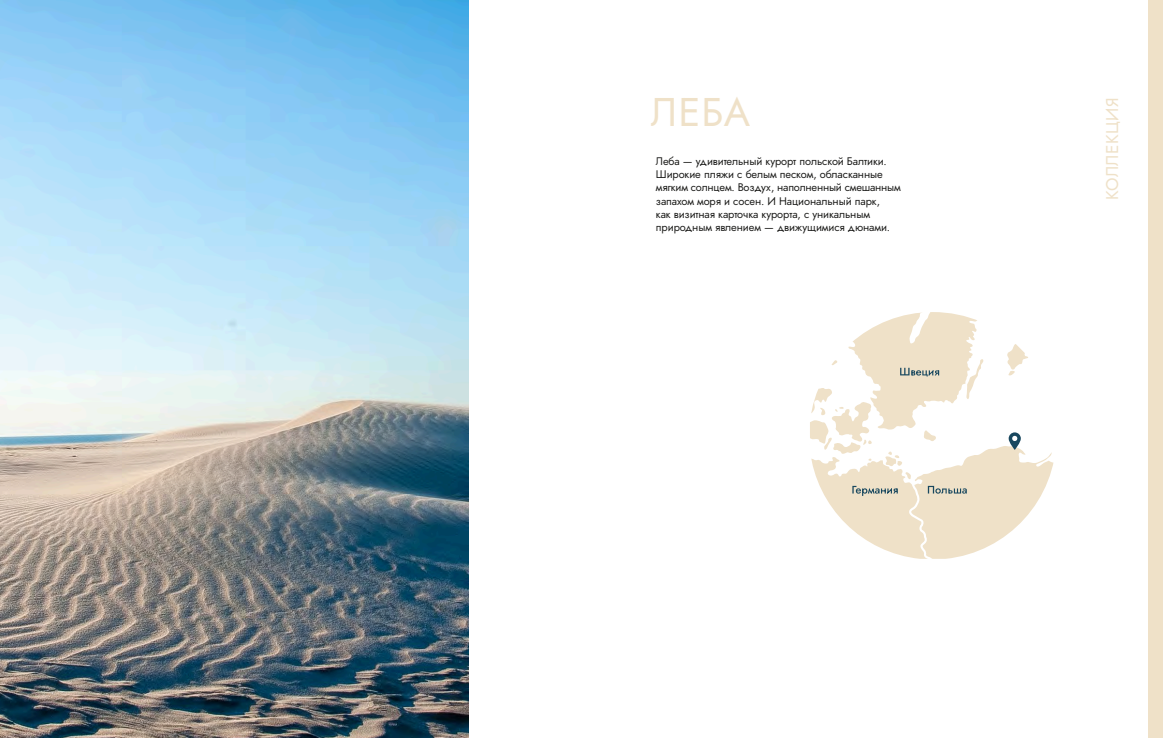
<style>
.page{position:relative;width:1163px;height:738px;background:#fff}
.page>*{position:absolute;margin:0;border:0;box-sizing:border-box;transform-origin:0 0}
.t1{font:40px "Jost";color:#efe1c8}
.t2{font:17px "Jost";letter-spacing:.025em;color:#efe1c8}
.t3{font:11px/13.2px "Jost";letter-spacing:-.01em;color:#1d1d1b}
</style>
<div class="page">
<img style="left:0;top:0;width:468px;height:737px">
<div style="left:1147px;top:0;width:15px;height:737px;background:#efe1c8"></div>
<svg style="left:810px;top:312px;width:244px;height:246px"></svg>
<h1 class="t1" style="left:651px;top:85px;width:101px">ЛЕБА</h1>
<h2 class="t2" style="left:1100px;top:200px;width:104px;rotate:-90deg">КОЛЛЕКЦИЯ</h2>
<p class="t3" style="left:656px;top:154px;width:246px">Леба — удивительный курорт польской Балтики.<br>Широкие пляжи с белым песком, обласканные мягким солнцем. Воздух, наполненный смешанным запахом моря и сосен. И Национальный парк,<br>как визитная карточка курорта, с уникальным природным явлением — движущимися дюнами.</p>
</div>
